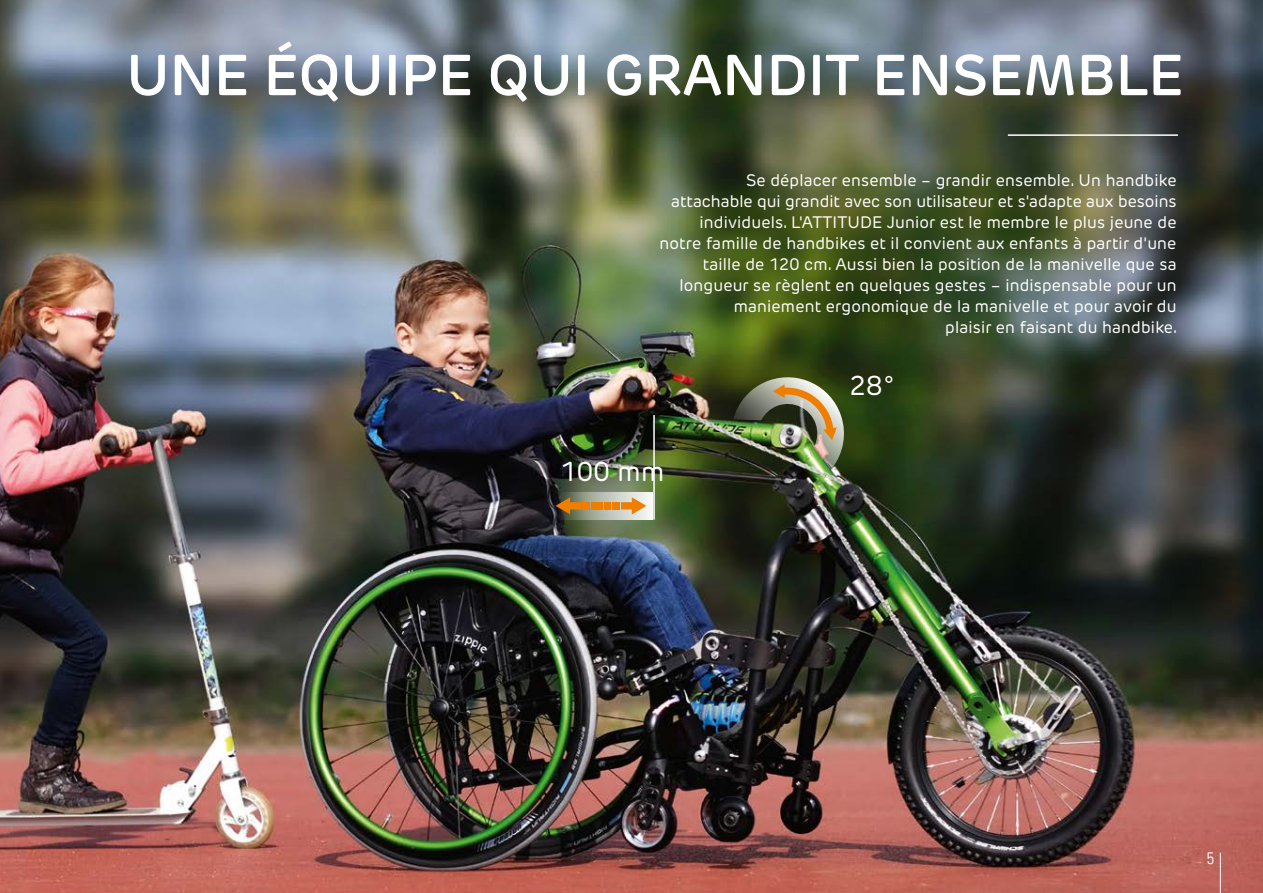
<style>
.page{position:relative;width:1263px;height:893px;background:#fff}
.page>*{position:absolute;margin:0;border:0;box-sizing:border-box;transform-origin:0 0}
.t1{font:600 57px "New Rubrik Edge";color:#fff}
.t2{font:27px "New Rubrik Edge";letter-spacing:.01em;color:#fff}
.t3{font:16.5px/21px "New Rubrik Edge";letter-spacing:.01em;color:#fff;text-align:right}
.t4{font:16.5px "Univers Com 47 Light Cond";color:#fff}
</style>
<div class="page">
<img style="left:0;top:0;width:1263px;height:893px">
<svg style="left:554px;top:492px;width:99px;height:28px;background:#afb1a2"></svg>
<svg style="left:555px;top:497px;width:26px;height:17px"></svg>
<div style="left:591px;top:502px;width:6px;height:7px;background:#ef7d00"></div>
<div style="left:582px;top:502px;width:8px;height:7px;background:#ef7d00"></div>
<svg style="left:621px;top:497px;width:25px;height:17px"></svg>
<div style="left:605px;top:502px;width:6px;height:7px;background:#ef7d00"></div>
<svg style="left:598px;top:502px;width:5px;height:7px"></svg>
<div style="left:612px;top:502px;width:8px;height:7px;background:#ef7d00"></div>
<hr style="left:653px;top:415px;width:2px;height:105px;background:#fff">
<img style="left:733px;top:370px;width:114px;height:98px">
<hr style="left:1008px;top:134px;width:170px;height:2px;background:#fff">
<hr style="left:1220px;top:852px;width:1px;height:41px;background:#fff">
<h1 class="t1" style="left:126px;top:40px;width:1059px">UNE ÉQUIPE QUI GRANDIT ENSEMBLE</h1>
<p class="t3" style="left:659px;top:169px;width:519px">Se déplacer ensemble – grandir ensemble. Un handbike<br>attachable qui grandit avec son utilisateur et s'adapte aux besoins individuels. L'ATTITUDE Junior est le membre le plus jeune de notre famille de handbikes et il convient aux enfants à partir d'une taille de 120 cm. Aussi bien la position de la manivelle que sa longueur se règlent en quelques gestes – indispensable pour un maniement ergonomique de la manivelle et pour avoir du<br>plaisir en faisant du handbike.</p>
<h2 class="t2" style="left:560px;top:455px;width:106px">100 mm</h2>
<h2 class="t2" style="left:849px;top:369px;width:47px">28°</h2>
<p class="t4" style="left:1207px;top:849px;width:9px">5</p>
</div>
